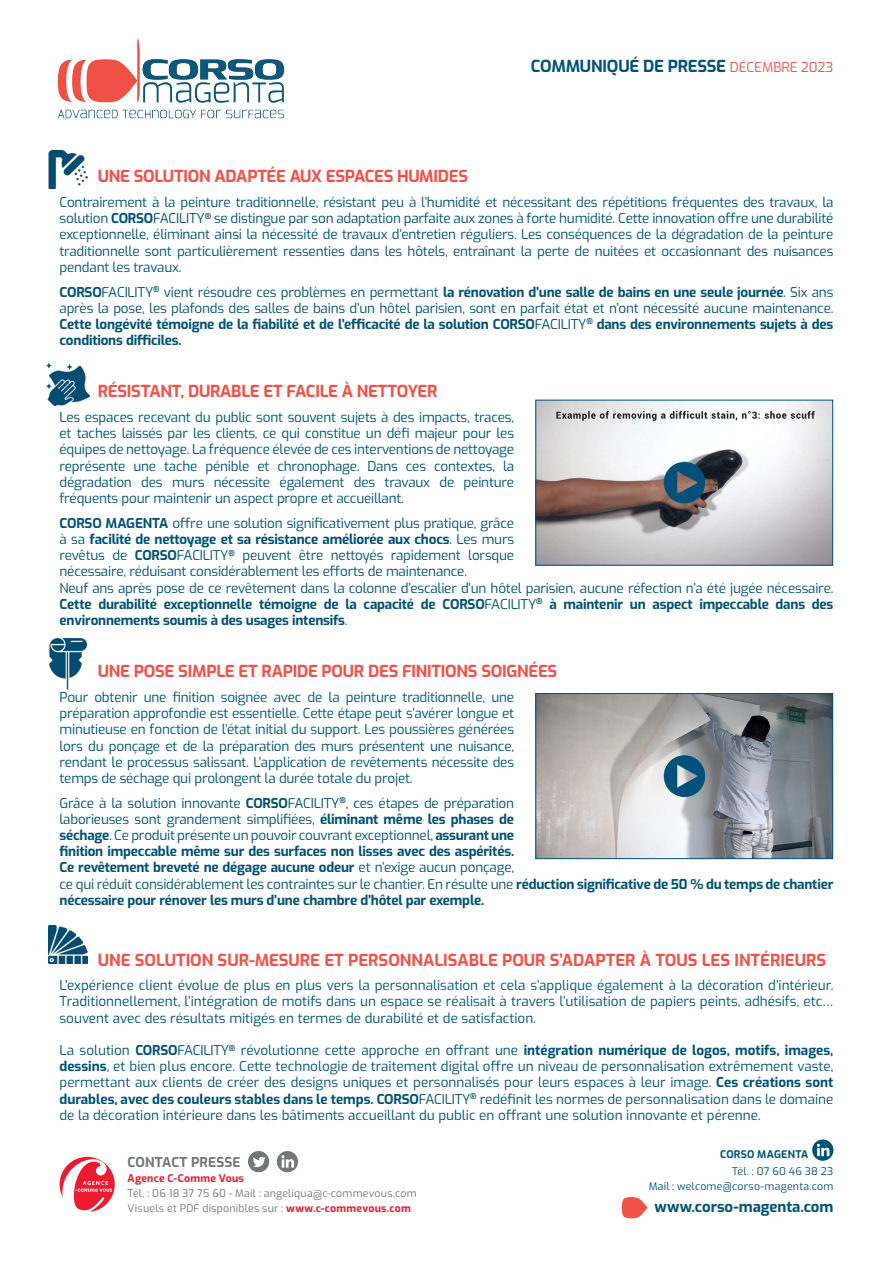
<style>
.page{position:relative;width:893px;height:1263px;background:#fff}
.page>*{position:absolute;margin:0;border:0;box-sizing:border-box;transform-origin:0 0}
.t1{font:700 16.5px "Exo";letter-spacing:-.015em;color:#f05249}
.t2{font:700 16.5px "Exo";letter-spacing:-.015em;color:#005377}
.t3{font:700 15px "Exo";letter-spacing:-.005em;color:#005377}
.t4{font:13.5px/16.2px "Exo";letter-spacing:-.015em;color:#005377;text-align:justify}
.t5{font:700 13.5px/16.2px "Exo";letter-spacing:-.015em;color:#005377;text-align:justify}
.t6{font:700 13.5px "Exo";letter-spacing:.005em;color:#737775}
.t7{font:10.5px "Exo";letter-spacing:.02em;color:#737775}
.t8{font:10.5px "Exo";letter-spacing:.025em;color:#005377}
.t9{font:700 10.5px "Exo";letter-spacing:.02em;color:#ee1a30}
.t10{font:700 10.5px "Exo";letter-spacing:.02em;color:#005377}
.s1{font-weight:400;font-size:13.5px;color:#f05249}
.s2{font-weight:700}
.s3{font-weight:400}
.s4{font-weight:700;color:#ee1a30}
</style>
<div class="page">
<img style="left:57px;top:39px;width:228px;height:80px">
<img style="left:49px;top:150px;width:38px;height:39px">
<img style="left:47px;top:363px;width:42px;height:43px">
<img style="left:49px;top:639px;width:38px;height:51px">
<img style="left:49px;top:925px;width:38px;height:38px">
<img style="left:537px;top:402px;width:294px;height:162px">
<div style="left:535px;top:400px;width:298px;height:166px;border:1px solid #005377"></div>
<img style="left:537px;top:695px;width:294px;height:162px">
<div style="left:535px;top:693px;width:298px;height:166px;border:1px solid #005377"></div>
<svg style="left:812px;top:1139px;width:21px;height:22px"></svg>
<svg style="left:817px;top:1144px;width:12px;height:12px"></svg>
<svg style="left:622px;top:1197px;width:25px;height:21px"></svg>
<div style="left:248px;top:1151px;width:21px;height:21px;background:#737775;border-radius:50%"></div>
<svg style="left:253px;top:1157px;width:13px;height:10px"></svg>
<div style="left:277px;top:1151px;width:21px;height:21px;background:#737775;border-radius:50%"></div>
<svg style="left:281px;top:1155px;width:13px;height:12px"></svg>
<svg style="left:60px;top:1157px;width:55px;height:55px"></svg>
<p class="t2" style="left:531px;top:53px;width:304px">COMMUNIQUÉ DE PRESSE <span class="s1">DÉCEMBRE 2023</span></p>
<p class="t1" style="left:98px;top:164px;width:372px">UNE SOLUTION ADAPTÉE AUX ESPACES HUMIDES</p>
<p class="t4" style="left:60px;top:193px;width:775px">Contrairement à la peinture traditionnelle, résistant peu à l’humidité et nécessitant des répétitions fréquentes des travaux, la solution <span class="s2">CORSO</span>FACILITY<sup>®</sup> se distingue par son adaptation parfaite aux zones à forte humidité. Cette innovation offre une durabilité exceptionnelle, éliminant ainsi la nécessité de travaux d’entretien réguliers. Les conséquences de la dégradation de la peinture traditionnelle sont particulièrement ressenties dans les hôtels, entraînant la perte de nuitées et occasionnant des nuisances pendant les travaux.</p>
<p class="t5" style="left:60px;top:283px;width:775px">CORSO<span class="s3">FACILITY</span><sup>®</sup> <span class="s3">vient résoudre ces problèmes en permettant</span> la rénovation d’une salle de bains en une seule journée<span class="s3">. Six ans après la pose, les plafonds des salles de bains d’un hôtel parisien, sont en parfait état et n’ont nécessité aucune maintenance.<br></span>Cette longévité témoigne de la fiabilité et de l’efficacité de la solution CORSO<span class="s3">FACILITY</span><sup>®</sup> dans des environnements sujets à des conditions difficiles.</p>
<p class="t1" style="left:98px;top:379px;width:341px">RÉSISTANT, DURABLE ET FACILE À NETTOYER</p>
<p class="t4" style="left:60px;top:408px;width:456px">Les espaces recevant du public sont souvent sujets à des impacts, traces, et taches laissés par les clients, ce qui constitue un défi majeur pour les équipes de nettoyage. La fréquence élevée de ces interventions de nettoyage représente une tache pénible et chronophage. Dans ces contextes, la dégradation des murs nécessite également des travaux de peinture fréquents pour maintenir un aspect propre et accueillant.</p>
<p class="t4" style="left:60px;top:514px;width:456px"><span class="s2">CORSO MAGENTA</span> offre une solution significativement plus pratique, grâce à sa <span class="s2">facilité de nettoyage et sa résistance améliorée aux chocs</span>. Les murs revêtus de <span class="s2">CORSO</span>FACILITY<sup>®</sup> peuvent être nettoyés rapidement lorsque nécessaire, réduisant considérablement les efforts de maintenance.</p>
<p class="t5" style="left:60px;top:579px;width:775px"><span class="s3">Neuf ans après pose de ce revêtement dans la colonne d’escalier d’un hôtel parisien, aucune réfection n’a été jugée nécessaire.<br></span>Cette durabilité exceptionnelle témoigne de la capacité de CORSO<span class="s3">FACILITY</span><sup>®</sup> à maintenir un aspect impeccable dans des environnements soumis à des usages intensifs<span class="s3">.</span></p>
<p class="t1" style="left:98px;top:659px;width:461px">UNE POSE SIMPLE ET RAPIDE POUR DES FINITIONS SOIGNÉES</p>
<p class="t4" style="left:60px;top:688px;width:456px">Pour obtenir une finition soignée avec de la peinture traditionnelle, une préparation approfondie est essentielle. Cette étape peut s’avérer longue et minutieuse en fonction de l’état initial du support. Les poussières générées lors du ponçage et de la préparation des murs présentent une nuisance, rendant le processus salissant. L’application de revêtements nécessite des temps de séchage qui prolongent la durée totale du projet.</p>
<p class="t5" style="left:60px;top:794px;width:775px;text-align:left"><span class="s3">Grâce à la solution innovante</span> CORSO<span class="s3">FACILITY</span><sup>®</sup><span class="s3">, ces étapes de préparation<br>laborieuses sont grandement simplifiées,</span> éliminant même les phases de<br>séchage<span class="s3">. Ce produit présente un pouvoir couvrant exceptionnel,</span> assurant une<br>finition impeccable même sur des surfaces non lisses avec des aspérités.<br>Ce revêtement breveté ne dégage aucune odeur <span class="s3">et n’exige aucun ponçage,<br>ce qui réduit considérablement les contraintes sur le chantier. En résulte une</span> réduction significative de 50 % du temps de chantier nécessaire pour rénover les murs d’une chambre d’hôtel par exemple.</p>
<p class="t1" style="left:98px;top:947px;width:730px">UNE SOLUTION SUR-MESURE ET PERSONNALISABLE POUR S’ADAPTER À TOUS LES INTÉRIEURS</p>
<p class="t4" style="left:60px;top:976px;width:775px">L’expérience client évolue de plus en plus vers la personnalisation et cela s’applique également à la décoration d’intérieur.<br>Traditionnellement, l’intégration de motifs dans un espace se réalisait à travers l’utilisation de papiers peints, adhésifs, etc… souvent avec des résultats mitigés en termes de durabilité et de satisfaction.</p>
<p class="t4" style="left:60px;top:1041px;width:775px">La solution <span class="s2">CORSO</span>FACILITY<sup>®</sup> révolutionne cette approche en offrant une <span class="s2">intégration numérique de logos, motifs, images, dessins</span>, et bien plus encore. Cette technologie de traitement digital offre un niveau de personnalisation extrêmement vaste, permettant aux clients de créer des designs uniques et personnalisés pour leurs espaces à leur image. <span class="s2">Ces créations sont durables, avec des couleurs stables dans le temps. CORSO</span>FACILITY<sup>®</sup> redéfinit les normes de personnalisation dans le domaine de la décoration intérieure dans les bâtiments accueillant du public en offrant une solution innovante et pérenne.</p>
<p class="t10" style="left:720px;top:1146px;width:90px">CORSO MAGENTA</p>
<p class="t8" style="left:732px;top:1163px;width:103px">Tél. : 07 60 46 38 23</p>
<p class="t8" style="left:649px;top:1178px;width:186px">Mail : welcome@corso-magenta.com</p>
<p class="t3" style="left:654px;top:1195px;width:181px">www.corso-magenta.com</p>
<p class="t6" style="left:128px;top:1152px;width:114px">CONTACT PRESSE</p>
<p class="t9" style="left:128px;top:1170px;width:118px">Agence C-Comme Vous</p>
<p class="t7" style="left:128px;top:1185px;width:291px">Tél. : 06 18 37 75 60 - Mail : angeliqua@c-commevous.com</p>
<p class="t7" style="left:128px;top:1200px;width:285px">Visuels et PDF disponibles sur : <span class="s4">www.c-commevous.com</span></p>
</div>
